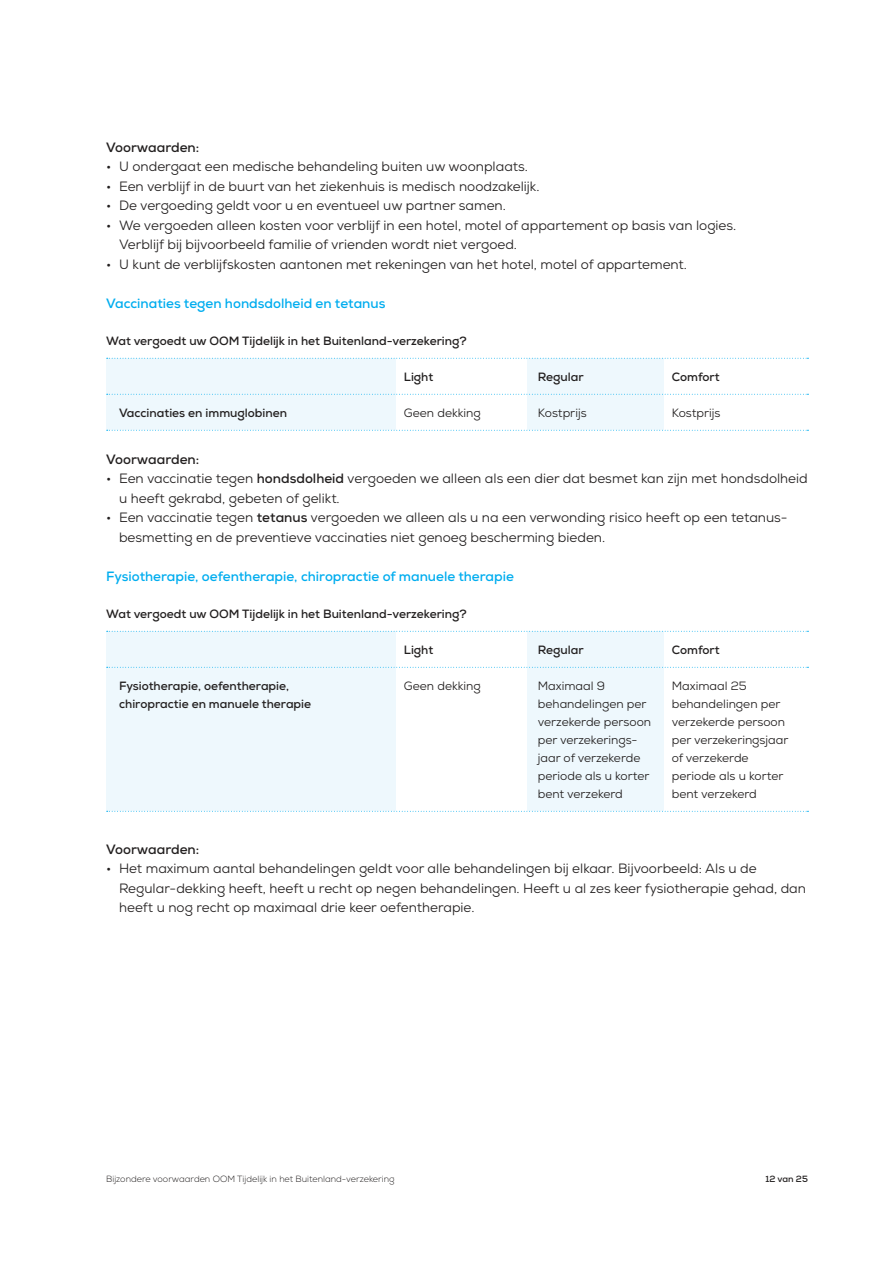
<style>
.page{position:relative;width:893px;height:1263px;background:#fff}
.page>*{position:absolute;margin:0;border:0;box-sizing:border-box;transform-origin:0 0}
.t1{font:13.5px/19.5px "Nexa";color:#221f1f}
.t2{font:700 13.5px "Nexa";color:#00adef}
.t3{font:700 13.5px "Nexa";color:#221f1f}
.t4{font:12px "Nexa";color:#221f1f}
.t5{font:700 12px "Nexa";color:#221f1f}
.t6{font:300 9px "Nexa";color:#221f1f}
.t7{font:700 9px "Nexa";color:#221f1f}
.s1{font-weight:700}
</style>
<div class="page">
<div style="left:527px;top:358px;width:136px;height:71px;background:#eef8fd"></div>
<div style="left:527px;top:631px;width:136px;height:180px;background:#eef8fd"></div>
<div style="left:106px;top:358px;width:289px;height:71px;background:#eef8fd"></div>
<div style="left:106px;top:631px;width:289px;height:180px;background:#eef8fd"></div>
<svg style="left:107px;top:358px;width:701px;height:1px"></svg>
<svg style="left:107px;top:394px;width:701px;height:1px"></svg>
<svg style="left:107px;top:430px;width:701px;height:1px"></svg>
<svg style="left:107px;top:631px;width:701px;height:1px"></svg>
<svg style="left:107px;top:667px;width:701px;height:1px"></svg>
<svg style="left:107px;top:811px;width:701px;height:1px"></svg>
<p class="t3" style="left:106px;top:140px;width:95px">Voorwaarden:</p>
<p class="t1" style="left:106px;top:158px;width:423px">• U ondergaat een medische behandeling buiten uw woonplaats.</p>
<p class="t1" style="left:106px;top:177px;width:435px">• Een verblijf in de buurt van het ziekenhuis is medisch noodzakelijk.</p>
<p class="t1" style="left:106px;top:197px;width:401px">• De vergoeding geldt voor u en eventueel uw partner samen.</p>
<p class="t1" style="left:119px;top:216px;width:619px;text-indent:-13px">• We vergoeden alleen kosten voor verblijf in een hotel, motel of appartement op basis van logies.<br>Verblijf bij bijvoorbeeld familie of vrienden wordt niet vergoed.</p>
<p class="t1" style="left:106px;top:255px;width:582px">• U kunt de verblijfskosten aantonen met rekeningen van het hotel, motel of appartement.</p>
<p class="t2" style="left:106px;top:296px;width:281px">Vaccinaties tegen hondsdolheid en tetanus</p>
<p class="t5" style="left:106px;top:335px;width:362px">Wat vergoedt uw OOM Tijdelijk in het Buitenland-verzekering?</p>
<p class="t5" style="left:404px;top:371px;width:31px">Light</p>
<p class="t5" style="left:538px;top:371px;width:47px">Regular</p>
<p class="t5" style="left:672px;top:371px;width:49px">Comfort</p>
<p class="t5" style="left:119px;top:407px;width:170px">Vaccinaties en immuglobinen</p>
<p class="t4" style="left:404px;top:407px;width:78px">Geen dekking</p>
<p class="t4" style="left:538px;top:407px;width:50px">Kostprijs</p>
<p class="t4" style="left:672px;top:407px;width:50px">Kostprijs</p>
<p class="t3" style="left:106px;top:452px;width:95px">Voorwaarden:</p>
<p class="t1" style="left:119px;top:470px;width:690px;text-indent:-13px">• Een vaccinatie tegen <span class="s1">hondsdolheid</span> vergoeden we alleen als een dier dat besmet kan zijn met hondsdolheid u heeft gekrabd, gebeten of gelikt.</p>
<p class="t1" style="left:119px;top:509px;width:670px;text-indent:-13px">• Een vaccinatie tegen <span class="s1">tetanus</span> vergoeden we alleen als u na een verwonding risico heeft op een tetanus&shy;besmetting en de preventieve vaccinaties niet genoeg bescherming bieden.</p>
<p class="t2" style="left:106px;top:569px;width:409px">Fysiotherapie, oefentherapie, chiropractie of manuele therapie</p>
<p class="t5" style="left:106px;top:608px;width:362px">Wat vergoedt uw OOM Tijdelijk in het Buitenland-verzekering?</p>
<p class="t5" style="left:404px;top:644px;width:31px">Light</p>
<p class="t5" style="left:538px;top:644px;width:47px">Regular</p>
<p class="t5" style="left:672px;top:644px;width:49px">Comfort</p>
<p class="t5" style="left:119px;top:680px;width:172px">Fysiotherapie, oefentherapie,</p>
<p class="t4" style="left:404px;top:680px;width:78px">Geen dekking</p>
<p class="t4" style="left:538px;top:680px;width:69px">Maximaal 9</p>
<p class="t4" style="left:672px;top:680px;width:76px">Maximaal 25</p>
<p class="t5" style="left:119px;top:698px;width:194px">chiropractie en manuele therapie</p>
<p class="t4" style="left:538px;top:698px;width:110px">behandelingen per</p>
<p class="t4" style="left:672px;top:698px;width:110px">behandelingen per</p>
<p class="t4" style="left:538px;top:716px;width:115px">verzekerde persoon</p>
<p class="t4" style="left:672px;top:716px;width:115px">verzekerde persoon</p>
<p class="t4" style="left:538px;top:734px;width:101px">per verzekerings-</p>
<p class="t4" style="left:672px;top:734px;width:118px">per verzekeringsjaar</p>
<p class="t4" style="left:538px;top:752px;width:104px">jaar of verzekerde</p>
<p class="t4" style="left:672px;top:752px;width:78px">of verzekerde</p>
<p class="t4" style="left:538px;top:770px;width:113px">periode als u korter</p>
<p class="t4" style="left:672px;top:770px;width:113px">periode als u korter</p>
<p class="t4" style="left:538px;top:788px;width:87px">bent verzekerd</p>
<p class="t4" style="left:672px;top:788px;width:87px">bent verzekerd</p>
<p class="t3" style="left:106px;top:842px;width:95px">Voorwaarden:</p>
<p class="t1" style="left:119px;top:860px;width:688px;text-indent:-13px">• Het maximum aantal behandelingen geldt voor alle behandelingen bij elkaar. Bijvoorbeeld: Als u de<br>Regular-dekking heeft, heeft u recht op negen behandelingen. Heeft u al zes keer fysiotherapie gehad, dan heeft u nog recht op maximaal drie keer oefentherapie.</p>
<p class="t6" style="left:106px;top:1176px;width:290px">Bijzondere voorwaarden OOM Tijdelijk in het Buitenland-verzekering</p>
<p class="t7" style="left:766px;top:1175px;width:44px">12 van 25</p>
</div>
